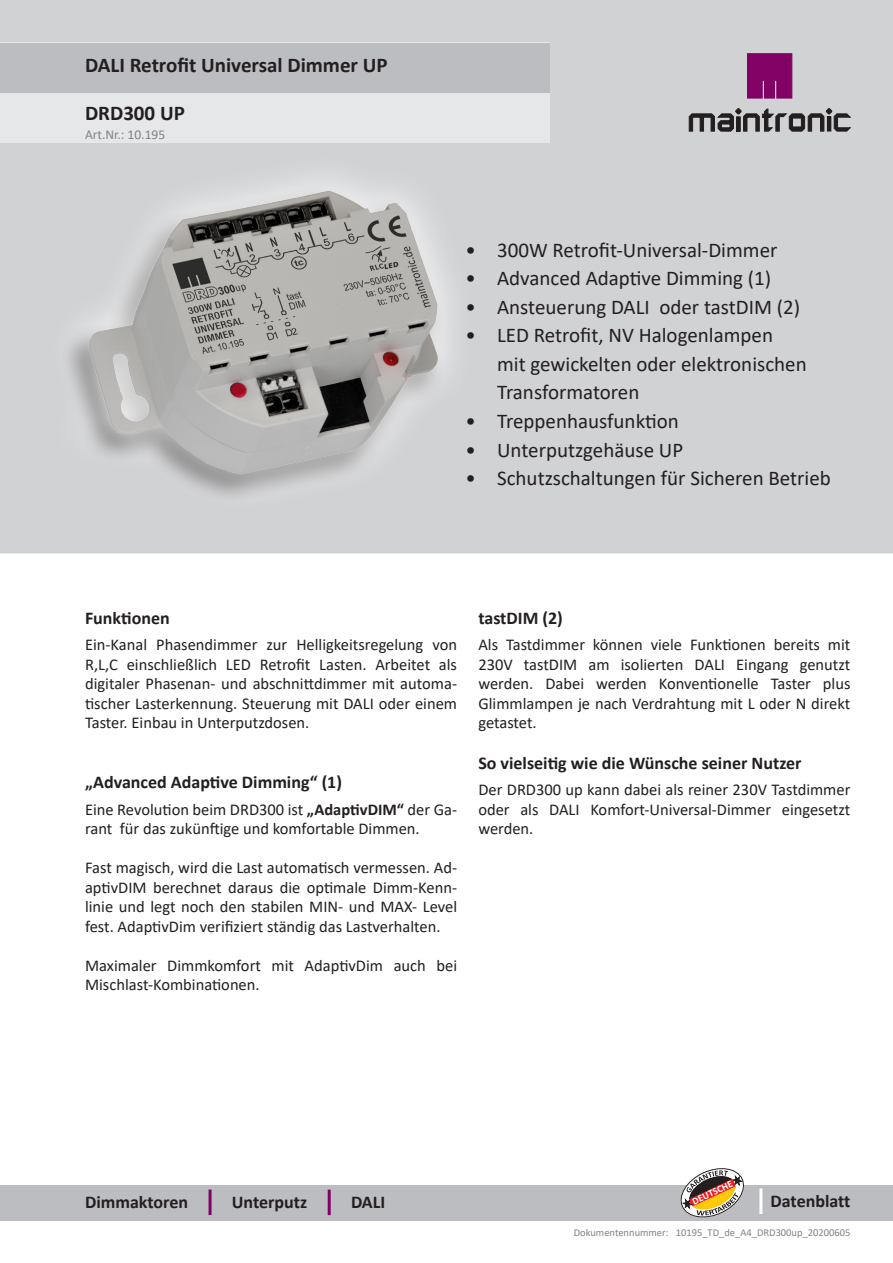
<style>
.page{position:relative;width:893px;height:1263px;background:#fff}
.page>*{position:absolute;margin:0;border:0;box-sizing:border-box;transform-origin:0 0}
.t1{font:21px/28.5px "Calibri";color:#231f20}
.Kurzbezeichnung{font:700 21px "Calibri";color:#231f20}
.Artikelbezeichnung{font:700 21px "Calibri";color:#231f20}
.Beschreibung_Übersch{font:700 18px "Calibri";color:#231f20}
.Überschrift_Tabelle{font:700 18px "Calibri";color:#231f20}
.Fließtext{font:16.5px/19.5px "Calibri";color:#231f20;text-align:justify}
.t2{font:13.5px "Calibri";color:#808285}
.dokumentennummer{font:10.5px "Calibri";color:#808285}
.t3{font:700 9.9px "Calibri";color:#fff}
.s1{font-weight:700}
</style>
<div class="page">
<div style="left:1px;top:1px;width:891px;height:552px;background:#d1d2d4"></div>
<img style="left:85px;top:184px;width:355px;height:291px">
<div style="left:0;top:43px;width:550px;height:100px;background:#e6e7e9"></div>
<div style="left:0;top:43px;width:550px;height:49px;background:#bcbdc0"></div>
<div style="left:0;top:1185px;width:893px;height:35px;background:#bcbdc0"></div>
<hr style="left:209px;top:1189px;width:3px;height:26px;background:#810164">
<hr style="left:328px;top:1189px;width:3px;height:26px;background:#810164">
<svg style="left:747px;top:53px;width:46px;height:46px;background:#840a69"></svg>
<svg style="left:688px;top:108px;width:163px;height:24px"></svg>
<hr style="left:759px;top:1188px;width:3px;height:26px;background:#fff">
<svg style="left:680px;top:1168px;width:64px;height:49px"></svg>
<p class="Kurzbezeichnung" style="left:85px;top:50px;width:304px">DALI Retrofit Universal Dimmer UP</p>
<p class="Artikelbezeichnung" style="left:85px;top:98px;width:101px">DRD300 UP</p>
<p class="t2" style="left:85px;top:125px;width:82px">Art.Nr.: 10.195</p>
<p class="t1" style="left:466px;top:235px;width:313px">• 300W Retrofit-Universal-Dimmer</p>
<p class="t1" style="left:466px;top:264px;width:307px">• Advanced Adaptive Dimming (1)</p>
<p class="t1" style="left:466px;top:292px;width:336px">• Ansteuerung DALI oder tastDIM (2)</p>
<p class="t1" style="left:497px;top:321px;width:311px;text-indent:-31px">• LED Retrofit, NV Halogenlampen mit gewickelten oder elektronischen<br>Transformatoren</p>
<p class="t1" style="left:466px;top:406px;width:215px">• Treppenhausfunktion</p>
<p class="t1" style="left:466px;top:435px;width:219px">• Unterputzgehäuse UP</p>
<p class="t1" style="left:466px;top:463px;width:367px">• Schutzschaltungen für Sicheren Betrieb</p>
<p class="Beschreibung_Übersch" style="left:85px;top:605px;width:86px">Funktionen</p>
<p class="Fließtext" style="left:85px;top:635px;width:374px">Ein-Kanal Phasendimmer zur Helligkeitsregelung von R,L,C einschließlich LED Retrofit Lasten. Arbeitet als digitaler Phasenan- und abschnittdimmer mit automa&shy;tischer Lasterkennung. Steuerung mit DALI oder einem Taster. Einbau in Unterputzdosen.</p>
<p class="Beschreibung_Übersch" style="left:85px;top:769px;width:258px">„Advanced Adaptive Dimming“ (1)</p>
<p class="Fließtext" style="left:85px;top:799px;width:374px">Eine Revolution beim DRD300 ist <span class="s1">„AdaptivDIM“</span> der Ga&shy;rant für das zukünftige und komfortable Dimmen.</p>
<p class="Fließtext" style="left:85px;top:858px;width:374px">Fast magisch, wird die Last automatisch vermessen. Ad&shy;aptivDIM berechnet daraus die optimale Dimm-Kenn&shy;linie und legt noch den stabilen MIN- und MAX- Level fest. AdaptivDim verifiziert ständig das Lastverhalten.</p>
<p class="Fließtext" style="left:85px;top:955px;width:374px">Maximaler Dimmkomfort mit AdaptivDim auch bei<br>Mischlast-Kombinationen.</p>
<p class="Beschreibung_Übersch" style="left:478px;top:605px;width:86px">tastDIM (2)</p>
<p class="Fließtext" style="left:478px;top:635px;width:374px">Als Tastdimmer können viele Funktionen bereits mit 230V tastDIM am isolierten DALI Eingang genutzt werden. Dabei werden Konventionelle Taster plus Glimmlampen je nach Verdrahtung mit L oder N direkt getastet.</p>
<p class="Beschreibung_Übersch" style="left:478px;top:750px;width:325px">So vielseitig wie die Wünsche seiner Nutzer</p>
<p class="Fließtext" style="left:478px;top:780px;width:374px">Der DRD300 up kann dabei als reiner 230V Tastdimmer oder als DALI Komfort-Universal-Dimmer eingesetzt werden.</p>
<p class="Überschrift_Tabelle" style="left:85px;top:1190px;width:105px">Dimmaktoren</p>
<p class="Überschrift_Tabelle" style="left:232px;top:1190px;width:77px">Unterputz</p>
<p class="Überschrift_Tabelle" style="left:351px;top:1190px;width:36px">DALI</p>
<p class="t3" style="left:690px;top:1196px;width:45px;rotate:-25deg">DEUTSCHE</p>
<p class="Überschrift_Tabelle" style="left:771px;top:1189px;width:81px">Datenblatt</p>
<p class="dokumentennummer" style="left:574px;top:1225px;width:278px">Dokumentennummer: 10195_TD_de_A4_DRD300up_20200605</p>
</div>
